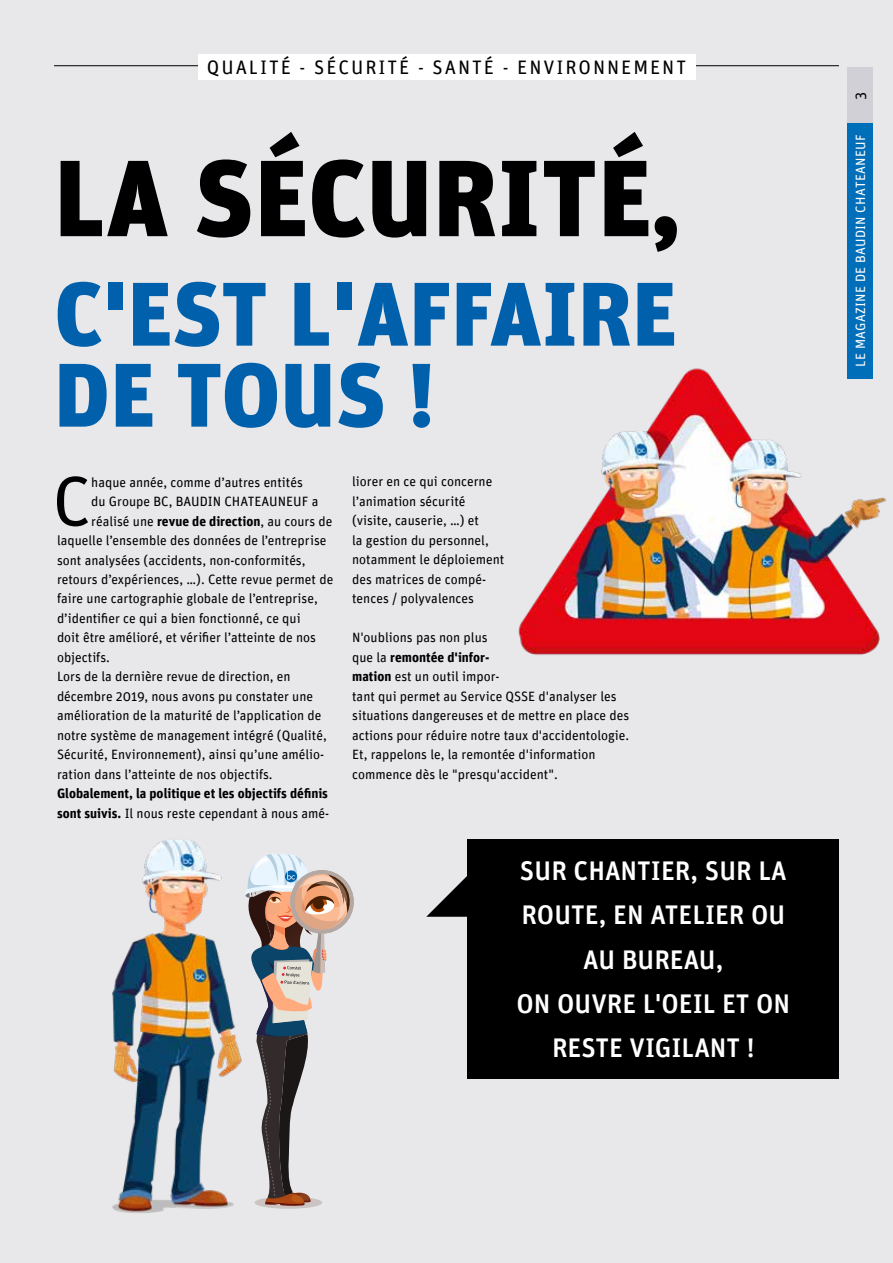
<style>
.page{position:relative;width:893px;height:1263px;background:#e8e7ea}
.page>*{position:absolute;margin:0;border:0;box-sizing:border-box;transform-origin:0 0}
.t1{font:108px "Unit Black TF";color:#000}
.t2{font:90px/81px "Unit Black TF";color:#0060ac}
.t3{font:70.05px "Unit";color:#000}
.t4{font:500 27px/44.2px "Unit";color:#fff;text-align:center}
.t5{font:19.5px "Unit Regular TF";letter-spacing:.1em;color:#000}
.t6{font:15px "Unit Regular TF";color:#000}
.t7{font:13.5px/19.5px "Unit";color:#000}
.t8{font:700 13.5px/19.5px "Unit";color:#000}
.t9{font:13.5px "Unit Regular TF";letter-spacing:.02em;color:#fff}
.s1{font-weight:700}
.s2{font-weight:400}
</style>
<div class="page">
<div style="left:847px;top:67px;width:26px;height:58px;background:#d0d0d6"></div>
<div style="left:847px;top:123px;width:26px;height:255px;background:#006eb8"></div>
<hr style="left:54px;top:65px;width:785px;height:1px;background:#000">
<div style="left:198px;top:55px;width:497px;height:25px;background:#fff"></div>
<img style="left:518px;top:368px;width:369px;height:287px">
<img style="left:112px;top:840px;width:127px;height:373px">
<div style="left:254px;top:1196px;width:68px;height:13px;background:#ccc4c2;border-radius:50%"></div>
<svg style="left:239px;top:853px;width:115px;height:353px"></svg>
<div style="left:468px;top:839px;width:371px;height:239px;background:#000"></div>
<svg style="left:426px;top:874px;width:42px;height:43px"></svg>
<h3 class="t5" style="left:207px;top:56px;width:481px">QUALITÉ - SÉCURITÉ - SANTÉ - ENVIRONNEMENT</h3>
<h1 class="t1" style="left:54px;top:131px;width:628px">LA SÉCURITÉ,</h1>
<h2 class="t2" style="left:54px;top:272px;width:624px">C'EST L'AFFAIRE<br>DE TOUS !</h2>
<h3 class="t3" style="left:52px;top:460px;width:40px">C</h3>
<p class="t7" style="left:91px;top:472px;width:213px">haque année, comme d’autres entités</p>
<p class="t7" style="left:91px;top:491px;width:229px">du Groupe BC, BAUDIN CHATEAUNEUF a</p>
<p class="t7" style="left:91px;top:511px;width:243px">réalisé une <span class="s1">revue de direction</span>, au cours de</p>
<p class="t7" style="left:57px;top:530px;width:271px">laquelle l’ensemble des données de l’entreprise</p>
<p class="t7" style="left:57px;top:550px;width:250px">sont analysées (accidents, non-conformités,</p>
<p class="t7" style="left:57px;top:569px;width:278px">retours d’expériences, …). Cette revue permet de</p>
<p class="t7" style="left:57px;top:589px;width:262px">faire une cartographie globale de l’entreprise,</p>
<p class="t7" style="left:57px;top:608px;width:245px">d’identifier ce qui a bien fonctionné, ce qui</p>
<p class="t7" style="left:57px;top:628px;width:260px">doit être amélioré, et vérifier l’atteinte de nos</p>
<p class="t7" style="left:57px;top:647px;width:55px">objectifs.</p>
<p class="t7" style="left:57px;top:667px;width:235px">Lors de la dernière revue de direction, en</p>
<p class="t7" style="left:57px;top:686px;width:258px">décembre 2019, nous avons pu constater une</p>
<p class="t7" style="left:57px;top:706px;width:266px">amélioration de la maturité de l’application de</p>
<p class="t7" style="left:57px;top:725px;width:271px">notre système de management intégré (Qualité,</p>
<p class="t7" style="left:57px;top:745px;width:269px">Sécurité, Environnement), ainsi qu’une amélio-</p>
<p class="t7" style="left:57px;top:764px;width:217px">ration dans l’atteinte de nos objectifs.</p>
<p class="t8" style="left:57px;top:784px;width:274px">Globalement, la politique et les objectifs définis sont suivis. <span class="s2">Il nous reste cependant à nous amé-</span></p>
<p class="t7" style="left:352px;top:472px;width:154px">liorer en ce qui concerne l’animation sécurité (visite, causerie, …) et<br>la gestion du personnel, notamment le déploiement des matrices de compé&shy;tences / polyvalences</p>
<p class="t7" style="left:352px;top:628px;width:279px">N'oublions pas non plus<br>que la <span class="s1">remontée d'infor-<br>mation</span> est un outil impor-<br>tant qui permet au Service QSSE d'analyser les situations dangereuses et de mettre en place des actions pour réduire notre taux d'accidentologie.<br>Et, rappelons le, la remontée d'information commence dès le "presqu'accident".</p>
<h3 class="t4" style="left:516px;top:848px;width:275px">SUR CHANTIER, SUR LA<br>ROUTE, EN ATELIER OU<br>AU BUREAU,<br>ON OUVRE L'OEIL ET ON<br>RESTE VIGILANT !</h3>
<p class="t6" style="left:851px;top:100px;width:10px;rotate:-90deg">3</p>
<p class="t9" style="left:852px;top:367px;width:234px;rotate:-90deg">LE MAGAZINE DE BAUDIN CHATEANEUF</p>
</div>
